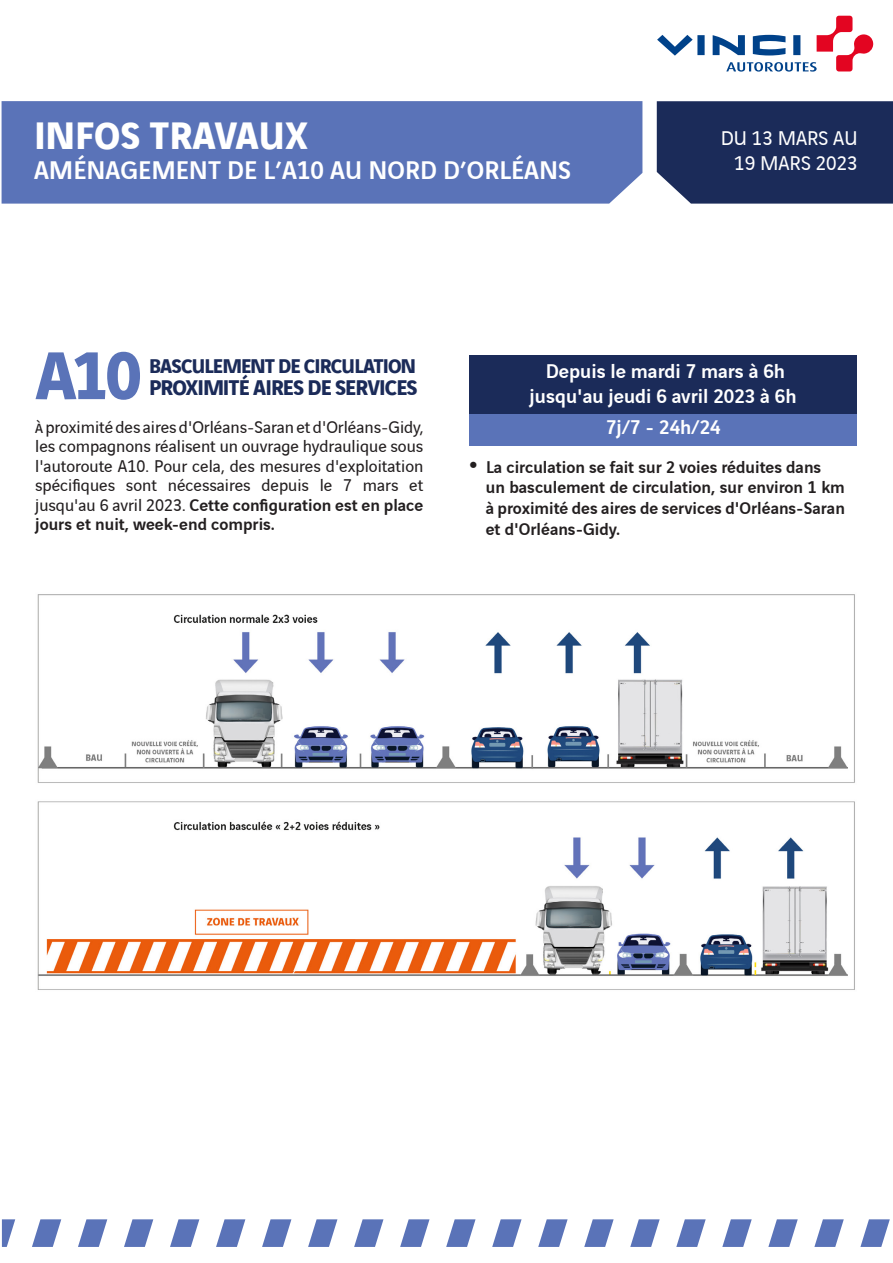
<style>
.page{position:relative;width:893px;height:1263px;background:#fff}
.page>*{position:absolute;margin:0;border:0;box-sizing:border-box;transform-origin:0 0}
.t1{font:700 72px "Vinci Sans";color:#5a73b8}
.t2{font:700 40.5px "Vinci Sans";color:#fff}
.t3{font:500 27px "Vinci Sans";color:#fff}
.t4{font:700 22.5px "Vinci Sans";letter-spacing:-.04em;color:#1b2b59}
.t5{font:500 21px "Vinci Sans";color:#fff}
.t6{font:700 21px "Vinci Sans";letter-spacing:-.04em;color:#1b2b59}
.t7{font:21px "Vinci Sans";color:#fff}
.t8{font:18px/19.5px "Vinci Sans";color:#231f20;text-align:justify}
.t9{font:500 18px/21px "Vinci Sans";color:#231f20;text-align:justify}
.s1{font-weight:500}
.s2{font-size:36px}
</style>
<div class="page">
<div style="left:2px;top:101px;width:640px;height:103px;background:#5a73b8"></div>
<div style="left:657px;top:101px;width:236px;height:103px;background:#1b2b59"></div>
<svg style="left:657px;top:16px;width:216px;height:56px"></svg>
<svg style="left:2px;top:1219px;width:13px;height:28px"></svg>
<svg style="left:32px;top:1219px;width:29px;height:28px"></svg>
<svg style="left:78px;top:1219px;width:29px;height:28px"></svg>
<svg style="left:124px;top:1219px;width:29px;height:28px"></svg>
<svg style="left:170px;top:1219px;width:29px;height:28px"></svg>
<svg style="left:216px;top:1219px;width:29px;height:28px"></svg>
<svg style="left:262px;top:1219px;width:29px;height:28px"></svg>
<svg style="left:308px;top:1219px;width:29px;height:28px"></svg>
<svg style="left:354px;top:1219px;width:29px;height:28px"></svg>
<svg style="left:400px;top:1219px;width:29px;height:28px"></svg>
<svg style="left:446px;top:1219px;width:30px;height:28px"></svg>
<svg style="left:492px;top:1219px;width:30px;height:28px"></svg>
<svg style="left:538px;top:1219px;width:30px;height:28px"></svg>
<svg style="left:584px;top:1219px;width:30px;height:28px"></svg>
<svg style="left:630px;top:1219px;width:30px;height:28px"></svg>
<svg style="left:676px;top:1219px;width:30px;height:28px"></svg>
<svg style="left:722px;top:1219px;width:30px;height:28px"></svg>
<svg style="left:768px;top:1219px;width:30px;height:28px"></svg>
<svg style="left:814px;top:1219px;width:30px;height:28px"></svg>
<svg style="left:860px;top:1219px;width:30px;height:28px"></svg>
<div style="left:469px;top:355px;width:388px;height:59px;background:#1b2b59"></div>
<img style="left:37px;top:594px;width:818px;height:396px">
<div style="left:469px;top:414px;width:387px;height:31px;background:#5a73b8"></div>
<p class="t2" style="left:34px;top:104px;width:276px">INFOS TRAVAUX</p>
<p class="t3" style="left:34px;top:149px;width:539px">AMÉNAGEMENT DE L’A10 AU NORD D’ORLÉANS</p>
<p class="t7" style="left:721px;top:123px;width:139px">DU 13 MARS AU</p>
<p class="t7" style="left:734px;top:148px;width:125px">19 MARS 2023</p>
<p class="t1" style="left:35px;top:318px;width:108px">A10</p>
<p class="t6" style="left:149px;top:349px;width:268px">BASCULEMENT DE CIRCULATION</p>
<p class="t4" style="left:149px;top:369px;width:270px">PROXIMITÉ AIRES DE SERVICES</p>
<p class="t8" style="left:35px;top:415px;width:390px">à proximité des aires d'Orléans-Saran et d'Orléans-Gidy, les compagnons réalisent un ouvrage hydraulique sous l'autoroute A10. Pour cela, des mesures d'exploitation spécifiques sont nécessaires depuis le 7 mars et jusqu'au 6 avril 2023. <span class="s1">Cette configuration est en place jours et nuit, week-end compris.</span></p>
<p class="t5" style="left:546px;top:355px;width:241px">Depuis le mardi 7 mars à 6h</p>
<p class="t5" style="left:530px;top:380px;width:268px">jusqu'au jeudi 6 avril 2023 à 6h</p>
<p class="t5" style="left:606px;top:411px;width:116px">7j/7 - 24h/24</p>
<p class="t9" style="left:469px;top:455px;width:354px"><span class="s2">•</span> La circulation se fait sur 2 voies réduites dans</p>
<p class="t9" style="left:486px;top:475px;width:361px">un basculement de circulation, sur environ 1 km à proximité des aires de services d'Orléans-Saran et d'Orléans-Gidy.</p>
</div>
